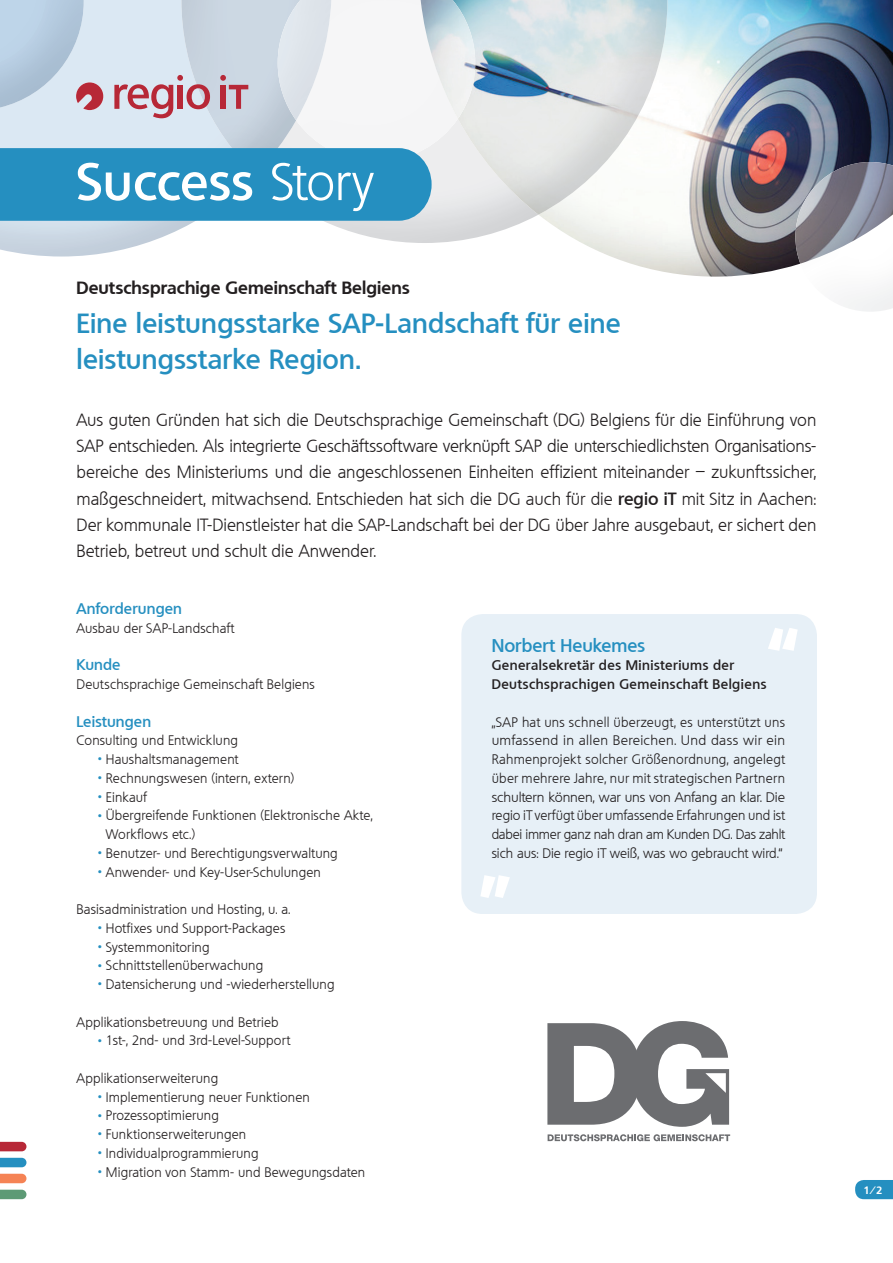
<style>
.page{position:relative;width:893px;height:1263px;background:#fff}
.page>*{position:absolute;margin:0;border:0;box-sizing:border-box;transform-origin:0 0}
.t1{font:700 75px "Quebec";color:#fff}
.t2{font:600 51px "Quebec";letter-spacing:.01em;color:#fff}
.t3{font:600 27px/36px "Quebec";letter-spacing:.01em;color:#258fc0}
.t4{font:600 18px "Quebec";color:#258fc0}
.t5{font:300 17.25px/26.2px "Quebec";color:#231f20;text-align:justify}
.t6{font:700 17.25px "Quebec";letter-spacing:.005em;color:#231f20}
.t7{font:600 15px "Quebec";letter-spacing:.01em;color:#258fc0}
.t8{font:300 13.5px/18.8px "Quebec";letter-spacing:.01em;color:#231f20;text-align:justify}
.t9{font:600 13.5px/18.8px "Quebec";letter-spacing:.035em;color:#231f20}
.t10{font:700 10.5px "Quebec";color:#fff}
.s1{font-weight:300}
.s2{font-weight:600}
.s3{font-family:"Arial";font-weight:400;font-size:12px;color:#258fc0}
</style>
<div class="page">
<svg style="left:0;top:1158px;width:26px;height:9px"></svg>
<svg style="left:0;top:1142px;width:26px;height:9px"></svg>
<svg style="left:0;top:1174px;width:26px;height:9px"></svg>
<svg style="left:0;top:1190px;width:26px;height:9px"></svg>
<img style="left:324px;top:162px;width:213px;height:81px">
<img style="left:181px;top:0;width:115px;height:148px">
<img style="left:539px;top:0;width:354px;height:277px">
<img style="left:453px;top:0;width:214px;height:215px">
<svg style="left:114px;top:75px;width:96px;height:43px;background:#cea9b6"></svg>
<svg style="left:220px;top:75px;width:28px;height:34px"></svg>
<svg style="left:76px;top:82px;width:27px;height:28px"></svg>
<img style="left:800px;top:264px;width:93px;height:48px">
<img style="left:795px;top:162px;width:98px;height:102px">
<div style="left:296px;top:0;width:162px;height:162px;background:#f6f6f7"></div>
<img style="left:278px;top:0;width:53px;height:120px">
<img style="left:421px;top:0;width:54px;height:119px">
<img style="left:0;top:0;width:84px;height:108px">
<svg style="left:855px;top:1180px;width:38px;height:19px"></svg>
<div style="left:461px;top:614px;width:356px;height:300px;background:#e7f0f7;border-radius:21px"></div>
<svg style="left:547px;top:1021px;width:182px;height:106px"></svg>
<svg style="left:548px;top:1134px;width:182px;height:7px"></svg>
<div style="left:0;top:148px;width:432px;height:73px;background:#258fc0"></div>
<h2 class="t2" style="left:77px;top:148px;width:298px">Success <span class="s1">Story</span></h2>
<p class="t6" style="left:77px;top:277px;width:335px">Deutschsprachige Gemeinschaft Belgiens</p>
<h3 class="t3" style="left:77px;top:305px;width:546px">Eine leistungsstarke SAP-Landschaft für eine leistungsstarke Region.</h3>
<p class="t5" style="left:77px;top:407px;width:741px">Aus guten Gründen hat sich die Deutschsprachige Gemeinschaft (DG) Belgiens für die Einführung von SAP entschieden. Als integrierte Geschäftssoftware verknüpft SAP die unterschiedlichsten Organisations&shy;bereiche des Ministeriums und die angeschlossenen Einheiten effizient miteinander – zukunftssicher, maßgeschneidert, mitwachsend. Entschieden hat sich die DG auch für die <span class="s2">regio iT</span> mit Sitz in Aachen:<br>Der kommunale IT-Dienstleister hat die SAP-Landschaft bei der DG über Jahre ausgebaut, er sichert den Betrieb, betreut und schult die Anwender.</p>
<p class="t7" style="left:77px;top:599px;width:107px">Anforderungen</p>
<p class="t8" style="left:77px;top:619px;width:159px">Ausbau der SAP-Landschaft</p>
<p class="t7" style="left:77px;top:655px;width:46px">Kunde</p>
<p class="t8" style="left:77px;top:675px;width:240px">Deutschsprachige Gemeinschaft Belgiens</p>
<p class="t7" style="left:77px;top:711px;width:76px">Leistungen</p>
<p class="t8" style="left:77px;top:731px;width:163px">Consulting und Entwicklung</p>
<p class="t8" style="left:98px;top:750px;width:142px"><span class="s3">•</span> Haushaltsmanagement</p>
<p class="t8" style="left:98px;top:769px;width:198px"><span class="s3">•</span> Rechnungswesen (intern, extern)</p>
<p class="t8" style="left:98px;top:787px;width:50px"><span class="s3">•</span> Einkauf</p>
<p class="t8" style="left:106px;top:806px;width:268px;text-indent:-8px"><span class="s3">•</span> Übergreifende Funktionen (Elektronische Akte,<br>Workflows etc.)</p>
<p class="t8" style="left:98px;top:844px;width:242px"><span class="s3">•</span> Benutzer- und Berechtigungsverwaltung</p>
<p class="t8" style="left:98px;top:862px;width:225px"><span class="s3">•</span> Anwender- und Key-User-Schulungen</p>
<p class="t8" style="left:77px;top:900px;width:215px">Basisadministration und Hosting, u. a.</p>
<p class="t8" style="left:98px;top:919px;width:189px"><span class="s3">•</span> Hotfixes und Support-Packages</p>
<p class="t8" style="left:98px;top:937px;width:113px"><span class="s3">•</span> Systemmonitoring</p>
<p class="t8" style="left:98px;top:956px;width:167px"><span class="s3">•</span> Schnittstellenüberwachung</p>
<p class="t8" style="left:98px;top:975px;width:238px"><span class="s3">•</span> Datensicherung und -wiederherstellung</p>
<p class="t8" style="left:77px;top:1012px;width:204px">Applikationsbetreuung und Betrieb</p>
<p class="t8" style="left:98px;top:1031px;width:194px"><span class="s3">•</span> 1st-, 2nd- und 3rd-Level-Support</p>
<p class="t8" style="left:77px;top:1069px;width:143px">Applikationserweiterung</p>
<p class="t8" style="left:98px;top:1087px;width:214px"><span class="s3">•</span> Implementierung neuer Funktionen</p>
<p class="t8" style="left:98px;top:1106px;width:123px"><span class="s3">•</span> Prozessoptimierung</p>
<p class="t8" style="left:98px;top:1125px;width:150px"><span class="s3">•</span> Funktionserweiterungen</p>
<p class="t8" style="left:98px;top:1144px;width:162px"><span class="s3">•</span> Individualprogrammierung</p>
<p class="t8" style="left:98px;top:1162px;width:269px"><span class="s3">•</span> Migration von Stamm- und Bewegungsdaten</p>
<h1 class="t1" style="left:767px;top:606px;width:34px">“</h1>
<h3 class="t4" style="left:492px;top:633px;width:155px">Norbert Heukemes</h3>
<p class="t9" style="left:492px;top:656px;width:276px">Generalsekretär des Ministeriums der<br>Deutschsprachigen Gemeinschaft Belgiens</p>
<p class="t8" style="left:492px;top:712px;width:295px">„SAP hat uns schnell überzeugt, es unterstützt uns umfassend in allen Bereichen. Und dass wir ein Rahmenprojekt solcher Größenordnung, angelegt über mehrere Jahre, nur mit strategischen Partnern schultern können, war uns von Anfang an klar. Die regio iT verfügt über umfassende Erfahrungen und ist dabei immer ganz nah dran am Kunden DG. Das zahlt sich aus: Die regio iT weiß, was wo gebraucht wird.“</p>
<h1 class="t1" style="left:481px;top:812px;width:33px">„</h1>
<p class="t10" style="left:864px;top:1183px;width:20px">1/2</p>
</div>
